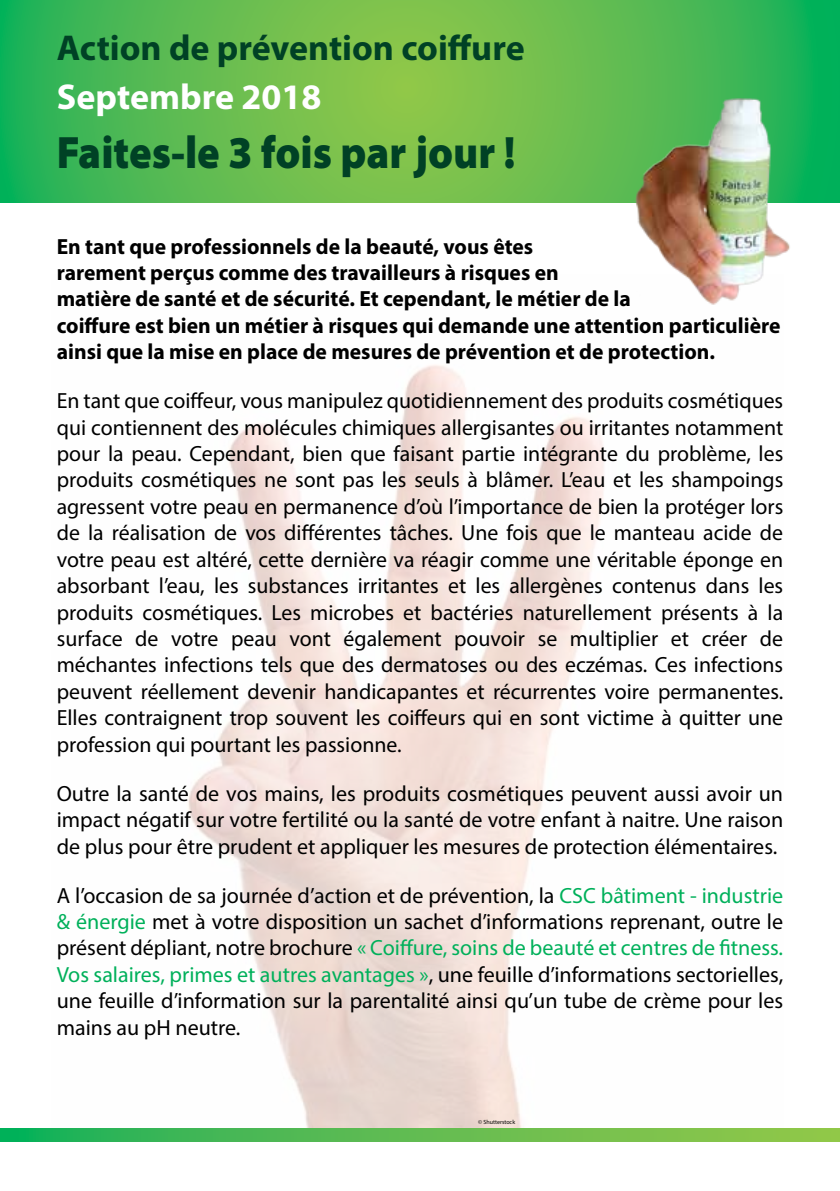
<style>
.page{position:relative;width:840px;height:1191px;background:#fff}
.page>*{position:absolute;margin:0;border:0;box-sizing:border-box;transform-origin:0 0}
.t1{font:900 semi-expanded 45.6px "Myriad Pro";color:#004125;scale:.87 1}
.t2{font:700 36px "Myriad Pro";color:#004125}
.t3{font:700 36px "Myriad Pro";color:#fff}
.t4{font:22px/26.4px "Myriad Pro";color:#000;text-align:justify}
.t5{font:700 22px/26.4px "Myriad Pro";color:#000}
.t6{font:6px "Myriad Pro";color:#000}
.s1{color:#00b05a}
</style>
<div class="page">
<img style="left:188px;top:365px;width:416px;height:763px">
<svg style="left:0;top:0;width:839px;height:202px;background:#5bbc51"></svg>
<svg style="left:0;top:1128px;width:839px;height:13px;background:#5bbc51"></svg>
<img style="left:631px;top:79px;width:162px;height:226px">
<h2 class="t2" style="left:57px;top:25px;width:469px">Action de prévention coiffure</h2>
<h2 class="t3" style="left:57px;top:74px;width:266px">Septembre 2018</h2>
<h1 class="t1" style="left:57px;top:126px;width:528px">Faites-le 3 fois par jour !</h1>
<p class="t5" style="left:57px;top:232px;width:724px">En tant que professionnels de la beauté, vous êtes<br>rarement perçus comme des travailleurs à risques en<br>matière de santé et de sécurité. Et cependant, le métier de la<br>coiffure est bien un métier à risques qui demande une attention particulière ainsi que la mise en place de mesures de prévention et de protection.</p>
<p class="t4" style="left:57px;top:387px;width:727px">En tant que coiffeur, vous manipulez quotidiennement des produits cosmétiques qui contiennent des molécules chimiques allergisantes ou irritantes notamment pour la peau. Cependant, bien que faisant partie intégrante du problème, les produits cosmétiques ne sont pas les seuls à blâmer. L’eau et les shampoings agressent votre peau en permanence d’où l’importance de bien la protéger lors de la réalisation de vos différentes tâches. Une fois que le manteau acide de votre peau est altéré, cette dernière va réagir comme une véritable éponge en absorbant l’eau, les substances irritantes et les allergènes contenus dans les produits cosmétiques. Les microbes et bactéries naturellement présents à la surface de votre peau vont également pouvoir se multiplier et créer de méchantes infections tels que des dermatoses ou des eczémas. Ces infections peuvent réellement devenir handicapantes et récurrentes voire permanentes.<br>Elles contraignent trop souvent les coiffeurs qui en sont victime à quitter une profession qui pourtant les passionne.</p>
<p class="t4" style="left:57px;top:779px;width:727px">Outre la santé de vos mains, les produits cosmétiques peuvent aussi avoir un impact négatif sur votre fertilité ou la santé de votre enfant à naitre. Une raison de plus pour être prudent et appliquer les mesures de protection élémentaires.</p>
<p class="t4" style="left:57px;top:881px;width:727px">A l’occasion de sa journée d’action et de prévention, la <span class="s1">CSC bâtiment - industrie &amp; énergie</span> met à votre disposition un sachet d’informations reprenant, outre le présent dépliant, notre brochure <span class="s1">« Coiffure, soins de beauté et centres de fitness.<br>Vos salaires, primes et autres avantages »</span>, une feuille d’informations sectorielles, une feuille d’information sur la parentalité ainsi qu’un tube de crème pour les mains au pH neutre.</p>
<p class="t6" style="left:478px;top:1118px;width:38px">© Shutterstock</p>
</div>
